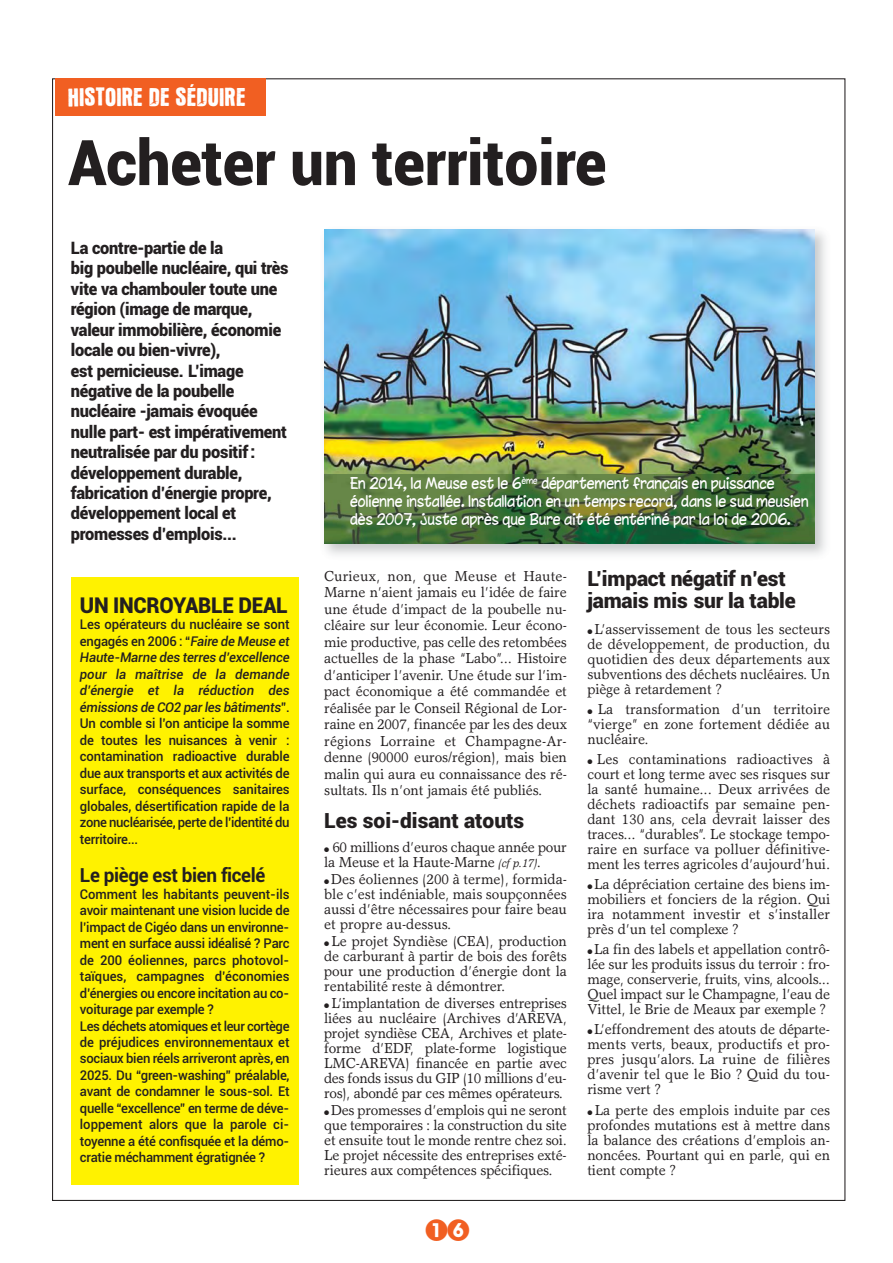
<style>
.page{position:relative;width:893px;height:1263px;background:#fff}
.page>*{position:absolute;margin:0;border:0;box-sizing:border-box;transform-origin:0 0}
.t1{font:900 63px "Roboto";color:#231f20;scale:.95 1}
.t2{font:27px "Victor";color:#fff}
.t3{font:900 21.9px "Roboto";letter-spacing:-.015em;color:#231f20;scale:.95 1}
.t4{font:900 21px/22.5px "Roboto";letter-spacing:-.01em;color:#231f20}
.t5{font:700 19.5px "Roboto";letter-spacing:-.02em;color:#231f20}
.t6{font:900 17.25px/20.4px "Roboto";letter-spacing:-.015em;color:#231f20;scale:.95 1}
.t7{font:15px/18px "Chinacat";letter-spacing:-.01em;color:#fff;scale:.95 1}
.t8{font:14.55px/15px "Garth Graphic";letter-spacing:-.01em;color:#231f20;text-align:justify}
.t9{font:500 13.5px/16.5px "Roboto";letter-spacing:-.02em;color:#231f20;text-align:justify}
.s1{font-style:italic}
.s2{font-style:italic;font-size:12px}
</style>
<div class="page">
<img style="left:324px;top:229px;width:502px;height:326px">
<img style="left:324px;top:230px;width:490px;height:244px">
<div style="left:55px;top:78px;width:210px;height:38px;background:#f15f22"></div>
<img style="left:324px;top:474px;width:490px;height:69px">
<div style="left:71px;top:578px;width:228px;height:607px;background:#fff200"></div>
<h2 class="t2" style="left:68px;top:81px;width:179px">HISTOIRE DE SÉDUIRE</h2>
<h1 class="t1" style="left:68px;top:137px;width:568px">Acheter un territoire</h1>
<p class="t6" style="left:71px;top:239px;width:231px">La contre-partie de la<br>big poubelle nucléaire, qui très vite va chambouler toute une région (image de marque, valeur immobilière, économie locale ou bien-vivre),<br>est pernicieuse. L’image négative de la poubelle nucléaire -jamais évoquée nulle part- est impérativement neutralisée par du positif : développement durable, fabrication d’énergie propre, développement local et promesses d’emplois...</p>
<h3 class="t3" style="left:80px;top:596px;width:220px">UN INCROYABLE DEAL</h3>
<p class="t9" style="left:80px;top:617px;width:211px">Les opérateurs du nucléaire se sont engagés en 2006 : “<span class="s1">Faire de Meuse et Haute-Marne des terres d’excellence pour la maîtrise de la demande d’énergie et la réduction des émissions de CO2 par les bâtiments</span>”.<br>Un comble si l’on anticipe la somme de toutes les nuisances à venir : contamination radioactive durable due aux transports et aux activités de surface, conséquences sanitaires globales, désertification rapide de la zone nucléarisée, perte de l’identité du territoire...</p>
<h3 class="t5" style="left:80px;top:867px;width:187px">Le piège est bien ficelé</h3>
<p class="t9" style="left:80px;top:886px;width:211px;text-align:left">Comment les habitants peuvent-ils avoir maintenant une vision lucide de l’impact de Cigéo dans un environne&shy;ment en surface aussi idéalisé ? Parc de 200 éoliennes, parcs photovol&shy;taïques, campagnes d’économies d’énergies ou encore incitation au co&shy;voiturage par exemple ?<br>Les déchets atomiques et leur cortège de préjudices environnementaux et sociaux bien réels arriveront après, en 2025. Du “green-washing” préalable, avant de condamner le sous-sol. Et quelle “excellence” en terme de déve&shy;loppement alors que la parole ci&shy;toyenne a été confisquée et la démo&shy;cratie méchamment égratignée ?</p>
<p class="t7" style="left:350px;top:476px;width:484px">En 2014, la Meuse est le 6<sup>ème</sup> département français en puissance éolienne installée. Installation en un temps record, dans le sud meusien dès 2007, juste après que Bure ait été entériné par la loi de 2006.</p>
<p class="t8" style="left:324px;top:569px;width:244px;line-height:16.5px">Curieux, non, que Meuse et Haute-Marne n’aient jamais eu l’idée de faire une étude d’impact de la poubelle nu&shy;cléaire sur leur économie. Leur écono&shy;mie productive, pas celle des retombées actuelles de la phase “Labo”... Histoire d’anticiper l’avenir. Une étude sur l’im&shy;pact économique a été commandée et réalisée par le Conseil Régional de Lor&shy;raine en 2007, financée par les des deux régions Lorraine et Champagne-Ar&shy;denne (90000 euros/région), mais bien malin qui aura eu connaissance des ré&shy;sultats. Ils n’ont jamais été publiés.</p>
<h3 class="t4" style="left:324px;top:811px;width:202px">Les soi-disant atouts</h3>
<p class="t8" style="left:324px;top:841px;width:244px">● 60 millions d’euros chaque année pour la Meuse et la Haute-Marne <span class="s2">(cf p.17)</span>.</p>
<p class="t8" style="left:324px;top:873px;width:244px">● Des éoliennes (200 à terme), formida&shy;ble c’est indéniable, mais soupçonnées aussi d’être nécessaires pour faire beau et propre au-dessus.</p>
<p class="t8" style="left:324px;top:935px;width:244px">● Le projet Syndièse (CEA), production de carburant à partir de bois des forêts pour une production d’énergie dont la rentabilité reste à démontrer.</p>
<p class="t8" style="left:324px;top:997px;width:244px">● L’implantation de diverses entreprises liées au nucléaire (Archives d’AREVA, projet syndièse CEA, Archives et plate&shy;forme d’EDF, plate-forme logistique LMC-AREVA) financée en partie avec des fonds issus du GIP (10 millions d’eu&shy;ros), abondé par ces mêmes opérateurs.</p>
<p class="t8" style="left:324px;top:1104px;width:244px">● Des promesses d’emplois qui ne seront que temporaires : la construction du site et ensuite tout le monde rentre chez soi.<br>Le projet nécessite des entreprises exté&shy;rieures aux compétences spécifiques.</p>
<h3 class="t4" style="left:587px;top:569px;width:210px">L’impact négatif n’est jamais mis sur la table</h3>
<p class="t8" style="left:587px;top:623px;width:244px">● L’asservissement de tous les secteurs de développement, de production, du quotidien des deux départements aux subventions des déchets nucléaires. Un piège à retardement ?</p>
<p class="t8" style="left:587px;top:703px;width:244px">● La transformation d’un territoire “vierge” en zone fortement dédiée au nucléaire.</p>
<p class="t8" style="left:587px;top:753px;width:244px">● Les contaminations radioactives à court et long terme avec ses risques sur la santé humaine... Deux arrivées de déchets radioactifs par semaine pen&shy;dant 130 ans, cela devrait laisser des traces... “durables”. Le stockage tempo&shy;raire en surface va polluer définitive&shy;ment les terres agricoles d’aujourd’hui.</p>
<p class="t8" style="left:587px;top:878px;width:244px">● La dépréciation certaine des biens im&shy;mobiliers et fonciers de la région. Qui ira notamment investir et s’installer près d’un tel complexe ?</p>
<p class="t8" style="left:587px;top:943px;width:244px">● La fin des labels et appellation contrô&shy;lée sur les produits issus du terroir : fro&shy;mage, conserverie, fruits, vins, alcools...<br>Quel impact sur le Champagne, l’eau de Vittel, le Brie de Meaux par exemple ?</p>
<p class="t8" style="left:587px;top:1023px;width:244px">● L’effondrement des atouts de départe&shy;ments verts, beaux, productifs et pro&shy;pres jusqu’alors. La ruine de filières d’avenir tel que le Bio ? Quid du tou&shy;risme vert ?</p>
<p class="t8" style="left:587px;top:1103px;width:244px">● La perte des emplois induite par ces profondes mutations est à mettre dans la balance des créations d’emplois an&shy;noncées. Pourtant qui en parle, qui en tient compte ?</p>
</div>
